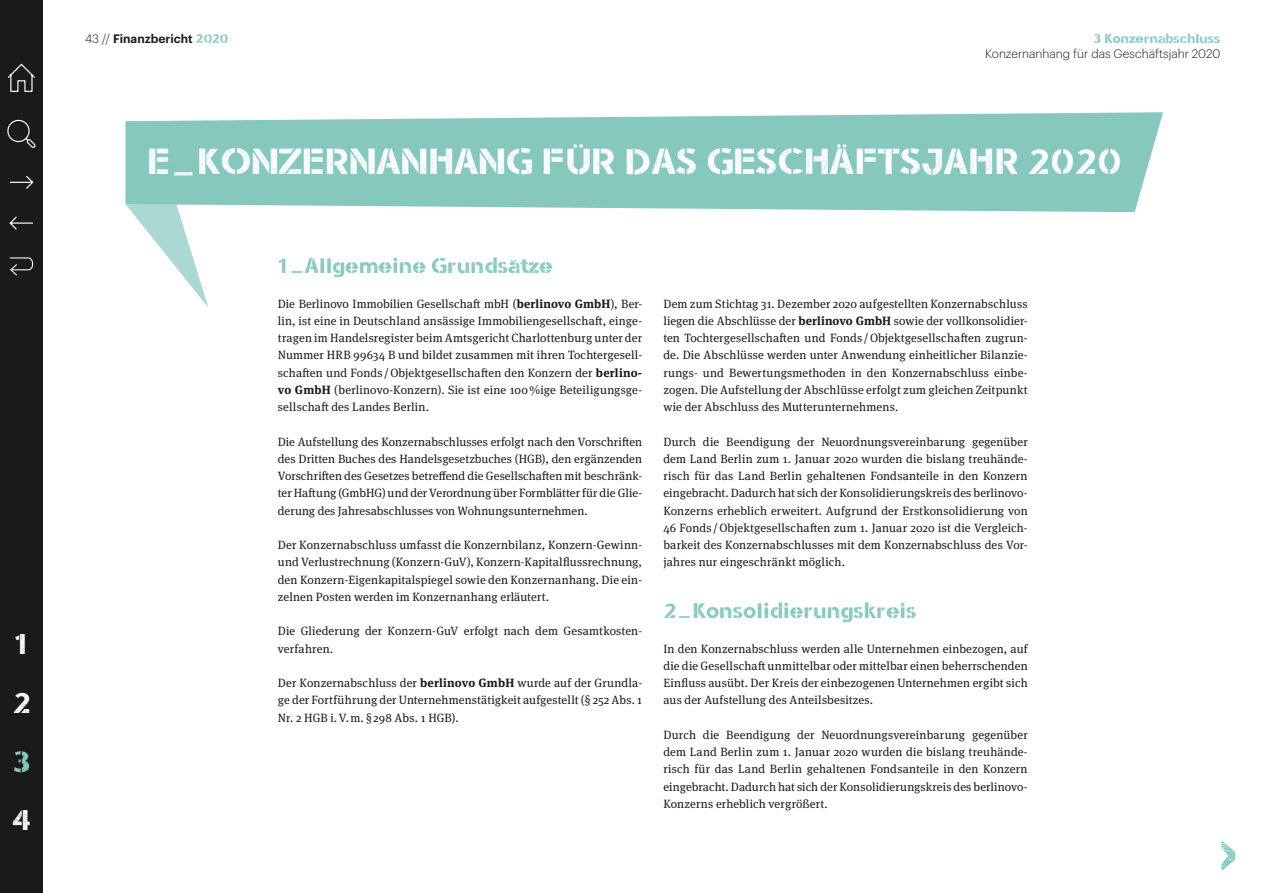
<style>
.page{position:relative;width:1263px;height:893px;background:#fff}
.page>*{position:absolute;margin:0;border:0;box-sizing:border-box;transform-origin:0 0}
.t1{font:36px "Stencil Army WWI";color:#fff}
.t2{font:29.4px/58.7px "Stencil Army WWI";color:#fff}
.t3{font:29.4px "Stencil Army WWI";color:#87c8be}
.t4{font:21px "Stencil Army WWI";color:#87c8be}
.t5{font:12.75px "Stencil Army WWI";color:#87c8be}
.t6{font:12px/17.2px "Meta Serif Pro";letter-spacing:.015em;color:#1a1a18;text-align:justify}
.t7{font:300 12px "Graphik";color:#1a1a18}
.t8{font:600 12px "Graphik";color:#1a1a18}
.s1{font-weight:300}
.s2{font-family:"Stencil Army WWI";font-weight:400;font-size:12.75px;color:#87c8be}
.s3{font-weight:700}
</style>
<div class="page">
<svg style="left:132px;top:212px;width:76px;height:95px"></svg>
<svg style="left:125px;top:112px;width:1038px;height:100px;background:#92cdc4"></svg>
<svg style="left:1220px;top:840px;width:15px;height:31px"></svg>
<div style="left:0;top:0;width:43px;height:893px;background:#1a1a18"></div>
<svg style="left:9px;top:176px;width:25px;height:13px"></svg>
<svg style="left:9px;top:216px;width:24px;height:14px"></svg>
<svg style="left:7px;top:119px;width:29px;height:29px"></svg>
<svg style="left:8px;top:63px;width:27px;height:29px"></svg>
<svg style="left:9px;top:257px;width:25px;height:19px"></svg>
<h2 class="t2" style="left:13px;top:616px;width:20px">1<br>2</h2>
<h2 class="t3" style="left:13px;top:746px;width:20px">3</h2>
<h2 class="t2" style="left:12px;top:792px;width:21px">4</h2>
<p class="t8" style="left:85px;top:29px;width:145px"><span class="s1">43 //</span> Finanzbericht <span class="s2">2020</span></p>
<p class="t5" style="left:1093px;top:32px;width:129px">3 Konzernabschluss</p>
<p class="t7" style="left:985px;top:45px;width:237px">Konzernanhang für das Geschäftsjahr 2020</p>
<h1 class="t1" style="left:147px;top:143px;width:976px">E_KONZERNANHANG FÜR DAS GESCHÄFTSJAHR 2020</h1>
<h3 class="t4" style="left:278px;top:255px;width:276px">1_Allgemeine Grundsätze</h3>
<p class="t6" style="left:278px;top:294px;width:366px">Die Berlinovo Immobilien Gesellschaft mbH (<span class="s3">berlinovo GmbH</span>), Ber&shy;lin, ist eine in Deutschland ansässige Immobiliengesellschaft, einge&shy;tragen im Handelsregister beim Amtsgericht Charlottenburg unter der Nummer HRB 99634 B und bildet zusammen mit ihren Tochtergesell&shy;schaften und Fonds /Objektgesellschaften den Konzern der <span class="s3">berlino&shy;vo GmbH</span> (berlinovo-Konzern). Sie ist eine 100%ige Beteiligungsge&shy;sellschaft des Landes Berlin.</p>
<p class="t6" style="left:278px;top:432px;width:366px">Die Aufstellung des Konzernabschlusses erfolgt nach den Vorschriften des Dritten Buches des Handelsgesetzbuches (HGB), den ergänzenden Vorschriften des Gesetzes betreffend die Gesellschaften mit beschränk&shy;ter Haftung (GmbHG) und der Verordnung über Formblätter für die Glie&shy;derung des Jahresabschlusses von Wohnungsunternehmen.</p>
<p class="t6" style="left:278px;top:536px;width:366px">Der Konzernabschluss umfasst die Konzernbilanz, Konzern-Gewinn&shy;und Verlustrechnung (Konzern-GuV), Konzern-Kapitalflussrechnung, den Konzern-Eigenkapitalspiegel sowie den Konzernanhang. Die ein&shy;zelnen Posten werden im Konzernanhang erläutert.</p>
<p class="t6" style="left:278px;top:622px;width:364px">Die Gliederung der Konzern-GuV erfolgt nach dem Gesamtkosten&shy;verfahren.</p>
<p class="t6" style="left:278px;top:674px;width:366px">Der Konzernabschluss der <span class="s3">berlinovo GmbH</span> wurde auf der Grundla&shy;ge der Fortführung der Unternehmenstätigkeit aufgestellt (§ 252 Abs. 1<br>Nr. 2 HGB i.V.m. § 298 Abs. 1 HGB).</p>
<p class="t6" style="left:663px;top:294px;width:366px">Dem zum Stichtag 31. Dezember 2020 aufgestellten Konzernabschluss liegen die Abschlüsse der <span class="s3">berlinovo GmbH</span> sowie der vollkonsolidier&shy;ten Tochtergesellschaften und Fonds/Objektgesellschaften zugrun&shy;de. Die Abschlüsse werden unter Anwendung einheitlicher Bilanzie&shy;rungs- und Bewertungsmethoden in den Konzernabschluss einbe&shy;zogen. Die Aufstellung der Abschlüsse erfolgt zum gleichen Zeitpunkt wie der Abschluss des Mutterunternehmens.</p>
<p class="t6" style="left:663px;top:432px;width:366px">Durch die Beendigung der Neuordnungsvereinbarung gegenüber dem Land Berlin zum 1. Januar 2020 wurden die bislang treuhände&shy;risch für das Land Berlin gehaltenen Fondsanteile in den Konzern eingebracht. Dadurch hat sich der Konsolidierungskreis des berlinovo-Konzerns erheblich erweitert. Aufgrund der Erstkonsolidierung von 46 Fonds /Objektgesellschaften zum 1. Januar 2020 ist die Vergleich&shy;barkeit des Konzernabschlusses mit dem Konzernabschluss des Vor&shy;jahres nur eingeschränkt möglich.</p>
<h3 class="t4" style="left:663px;top:600px;width:255px">2_Konsolidierungskreis</h3>
<p class="t6" style="left:663px;top:639px;width:366px">In den Konzernabschluss werden alle Unternehmen einbezogen, auf die die Gesellschaft unmittelbar oder mittelbar einen beherrschenden Einfluss ausübt. Der Kreis der einbezogenen Unternehmen ergibt sich aus der Aufstellung des Anteilsbesitzes.</p>
<p class="t6" style="left:663px;top:725px;width:366px">Durch die Beendigung der Neuordnungsvereinbarung gegenüber dem Land Berlin zum 1. Januar 2020 wurden die bislang treuhände&shy;risch für das Land Berlin gehaltenen Fondsanteile in den Konzern eingebracht. Dadurch hat sich der Konsolidierungskreis des berlinovo-Konzerns erheblich vergrößert.</p>
</div>
